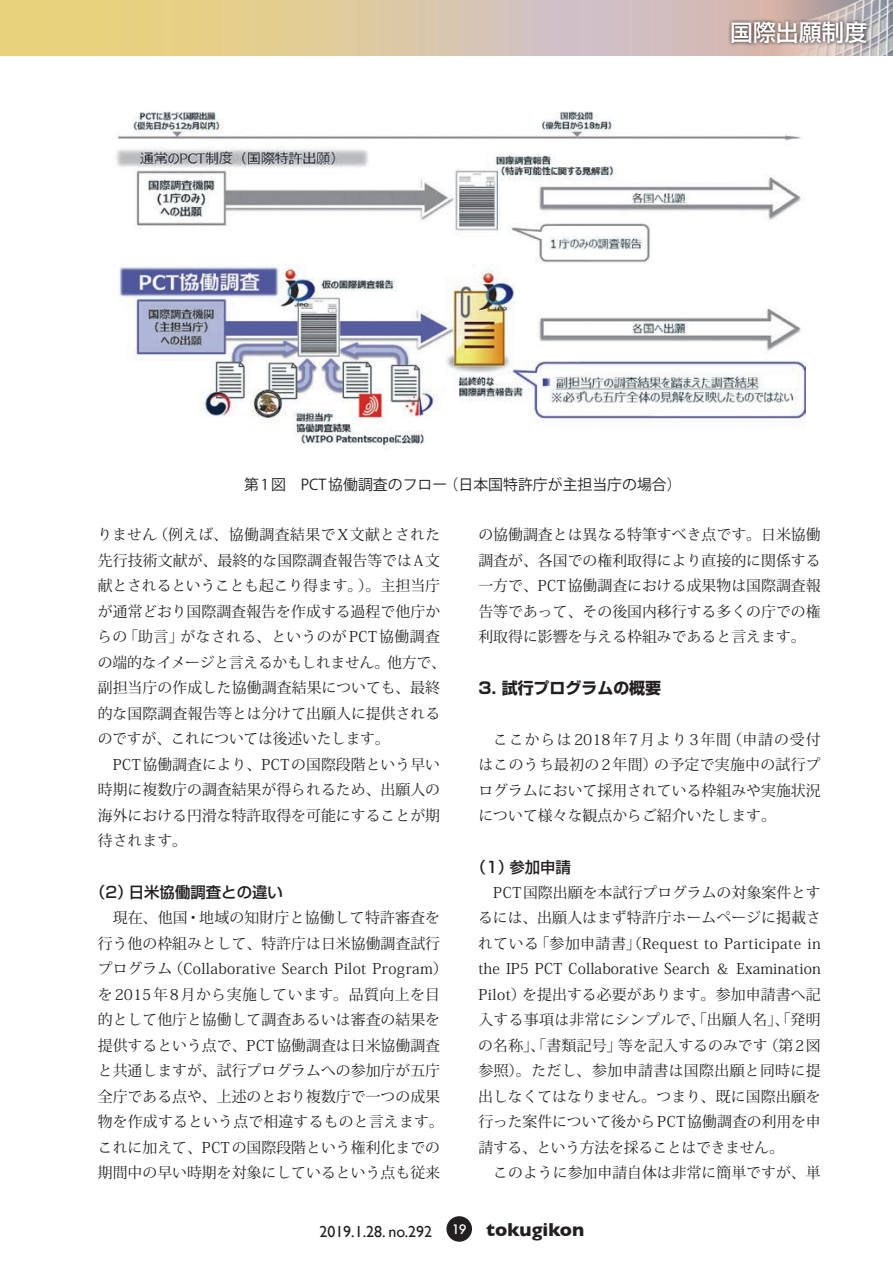
<style>
.page{position:relative;width:893px;height:1263px;background:#fff}
.page>*{position:absolute;margin:0;border:0;box-sizing:border-box;transform-origin:0 0}
.t1{font:500 22.8px "Shin Go Pro";color:#fff}
.t2{font:15.9px "Gill Sans";color:#231f20}
.t3{font:700 15.9px "Shin Go Pro";color:#231f20}
.t4{font:500 15.45px "Shin Go Pro";color:#231f20}
.t5{font:14.85px/25.5px "Koz Min Pro";color:#231f20}
.t6{font:14.85px "Koz Go Pro";color:#231f20}
.s1{font-weight:700;font-size:19.2px}
</style>
<div class="page">
<div style="left:446px;top:1216px;width:26px;height:26px;background:#231f20;border-radius:50%"></div>
<svg style="left:0;top:0;width:773px;height:55px;background:#dcc8a0"></svg>
<img style="left:773px;top:0;width:120px;height:55px">
<svg style="left:728px;top:18px;width:142px;height:29px;background:#91817d"></svg>
<img style="left:113px;top:110px;width:692px;height:339px">
<h1 class="t1" style="left:730px;top:14px;width:139px">国際出願制度</h1>
<p class="t6" style="left:244px;top:475px;width:439px">第 1 図　PCT 協働調査のフロー（日本国特許庁が主担当庁の場合）</p>
<p class="t5" style="left:97px;top:522px;width:350px">りません（例えば、協働調査結果で X文献とされた先行技術文献が、最終的な国際調査報告等ではA文献とされるということも起こり得ます。）。主担当庁が通常どおり国際調査報告を作成する過程で他庁からの「助言」がなされる、というのが PCT協働調査の端的なイメージと言えるかもしれません。他方で、副担当庁の作成した協働調査結果についても、最終的な国際調査報告等とは分けて出願人に提供されるのですが、これについては後述いたします。<br>　PCT協働調査により、PCTの国際段階という早い時期に複数庁の調査結果が得られるため、出願人の海外における円滑な特許取得を可能にすることが期待されます。</p>
<p class="t4" style="left:90px;top:879px;width:194px">（2）日米協働調査との違い</p>
<p class="t5" style="left:98px;top:904px;width:351px">　現在、他国・地域の知財庁と協働して特許審査を行う他の枠組みとして、特許庁は日米協働調査試行プログラム（Collaborative Search Pilot Program）を 2015年8月から実施しています。品質向上を目的として他庁と協働して調査あるいは審査の結果を提供するという点で、PCT協働調査は日米協働調査と共通しますが、試行プログラムへの参加庁が五庁全庁である点や、上述のとおり複数庁で一つの成果物を作成するという点で相違するものと言えます。これに加えて、PCTの国際段階という権利化までの期間中の早い時期を対象にしているという点も従来</p>
<p class="t5" style="left:478px;top:522px;width:344px;text-align:justify">の協働調査とは異なる特筆すべき点です。日米協働調査が、各国での権利取得により直接的に関係する一方で、PCT協働調査における成果物は国際調査報告等であって、その後国内移行する多くの庁での権利取得に影響を与える枠組みであると言えます。</p>
<p class="t3" style="left:478px;top:676px;width:184px">3. 試行プログラムの概要</p>
<p class="t5" style="left:478px;top:726px;width:344px;text-align:justify">　ここからは2018年7月より3年間（申請の受付はこのうち最初の 2年間）の予定で実施中の試行プログラムにおいて採用されている枠組みや実施状況について様々な観点からご紹介いたします。</p>
<p class="t4" style="left:471px;top:854px;width:102px">（1）参加申請</p>
<p class="t5" style="left:478px;top:879px;width:344px">　PCT国際出願を本試行プログラムの対象案件とするには、出願人はまず特許庁ホームページに掲載されている「参加申請書」（Request to Participate in the IP5 PCT Collaborative Search ＆ Examination<br>Pilot）を提出する必要があります。参加申請書へ記入する事項は非常にシンプルで、「出願人名」、「発明の名称」、「書類記号」等を記入するのみです（第2図参照）。ただし、参加申請書は国際出願と同時に提出しなくてはなりません。つまり、既に国際出願を行った案件について後からPCT協働調査の利用を申請する、という方法を採ることはできません。<br>　このように参加申請自体は非常に簡単ですが、単</p>
<p class="t2" style="left:319px;top:1222px;width:266px">2019.1.28. no.292 <sup>19</sup> <span class="s1">tokugikon</span></p>
</div>
